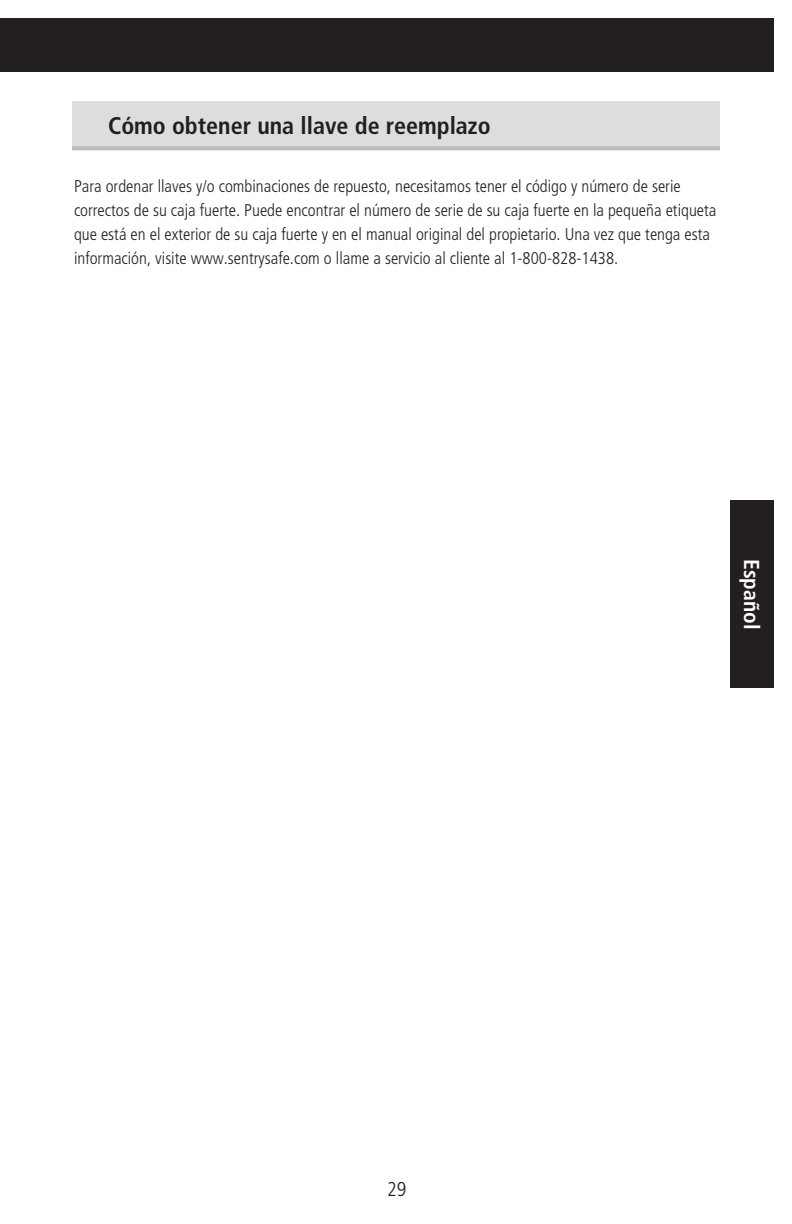
<style>
.page{position:relative;width:792px;height:1224px;background:#fff}
.page>*{position:absolute;margin:0;border:0;box-sizing:border-box;transform-origin:0 0}
.t1{font:700 condensed 24px "Frutiger";color:#231f20}
.t2{font:700 condensed 21.6px "Frutiger";color:#fff}
.t3{font:300 condensed 20px "Frutiger LT Std";color:#231f20}
.Body__9_12{font:300 condensed 17px/24px "Frutiger LT Std";color:#231f20}
</style>
<div class="page">
<div style="left:0;top:18px;width:774px;height:54px;background:#231f20"></div>
<div style="left:731px;top:500px;width:43px;height:188px;background:#231f20"></div>
<div style="left:72px;top:102px;width:648px;height:46px;background:#dcdddf"></div>
<hr style="left:72px;top:146px;width:648px;height:4px;background:#bcbdc0">
<p class="t1" style="left:108px;top:111px;width:384px">Cómo obtener una llave de reemplazo</p>
<p class="Body__9_12" style="left:74px;top:174px;width:644px">Para ordenar llaves y/o combinaciones de repuesto, necesitamos tener el código y número de serie correctos de su caja fuerte. Puede encontrar el número de serie de su caja fuerte en la pequeña etiqueta que está en el exterior de su caja fuerte y en el manual original del propietario. Una vez que tenga esta información, visite www.sentrysafe.com o llame a servicio al cliente al 1-800-828-1438.</p>
<p class="t2" style="left:765px;top:559px;width:72px;rotate:90deg">Español</p>
<p class="t3" style="left:387px;top:1177px;width:21px">29</p>
</div>
